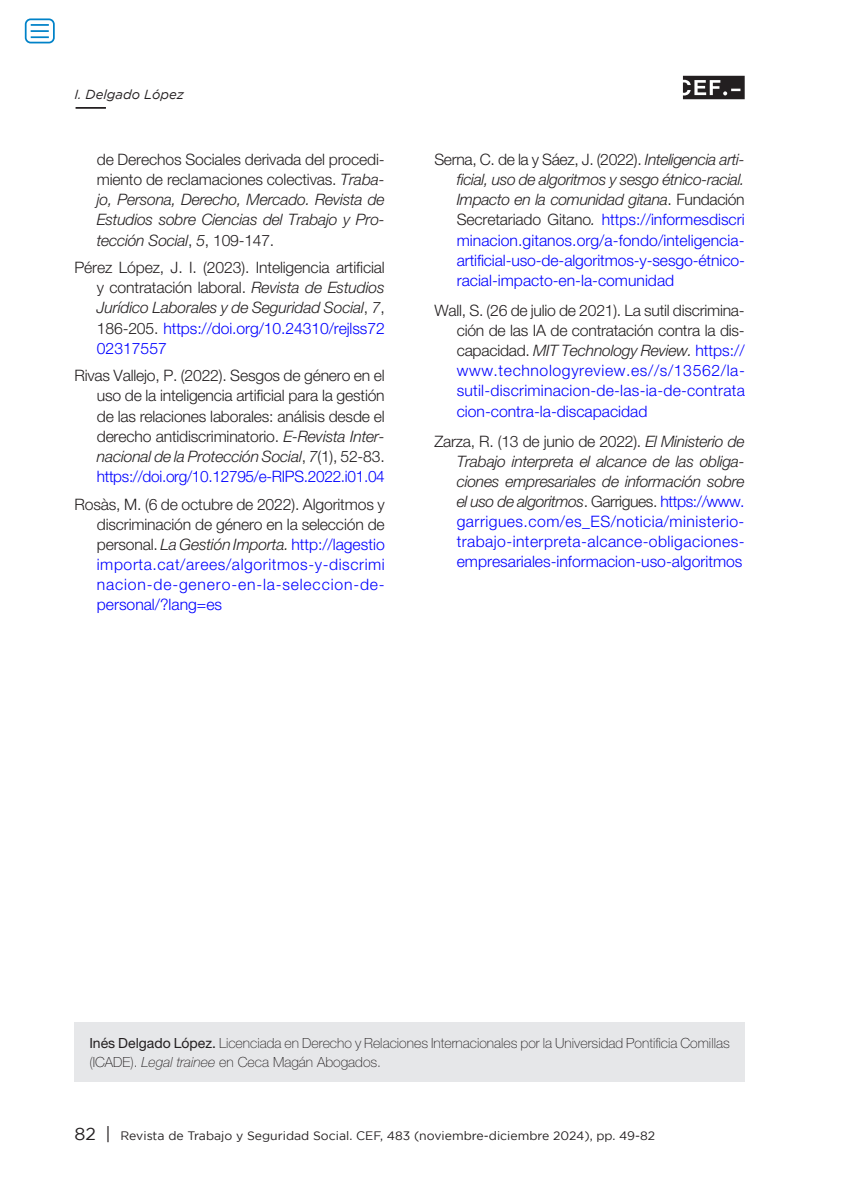
<style>
.page{position:relative;width:844px;height:1191px;background:#fff}
.page>*{position:absolute;margin:0;border:0;box-sizing:border-box;transform-origin:0 0}
.ref__bibliograficas{font:300 15.75px/20.1px "Helvetica Neue LT Std";color:#00f;text-align:justify}
.ref__bibliograficas-2{font:300 15.75px/20.1px "Helvetica Neue LT Std";letter-spacing:-.01em;color:#231f20;text-align:justify}
.ref__bibliograficas-3{font:italic 300 15.75px/20.1px "Helvetica Neue LT Std";letter-spacing:-.015em;color:#231f20;text-align:justify}
.ref__bibliograficas-4{font:100 14px/19.2px "Helvetica Neue LT Std";color:#231f20}
.t1{font:italic 13.12px "Gotham";color:#231f20}
.t2{font:12.25px "Gotham";color:#231f20}
.s1{font-style:normal}
.s2{font-style:italic}
.s3{color:#00f}
.s4{color:#231f20}
.s5{font-style:italic;color:#231f20}
.s6{font-weight:400}
.s7{font-size:17.5px}
</style>
<div class="page">
<svg style="left:682px;top:76px;width:62px;height:23px"></svg>
<hr style="left:76px;top:107px;width:30px;height:2px;background:#231f20">
<div style="left:74px;top:1022px;width:670px;height:59px;background:#e6e7e9"></div>
<div style="left:25px;top:18px;width:30px;height:25px;border:2px solid #0082c8;border-radius:5px"></div>
<svg style="left:31px;top:24px;width:18px;height:14px"></svg>
<p class="t1" style="left:74px;top:87px;width:111px">I. Delgado López</p>
<p class="ref__bibliograficas-3" style="left:97px;top:149px;width:289px"><span class="s1">de Derechos Sociales derivada del procedi&shy;miento de reclamaciones colectivas.</span> Traba&shy;jo, Persona, Derecho, Mercado. Revista de Estudios sobre Ciencias del Trabajo y Pro&shy;tección Social<span class="s1">,</span> 5<span class="s1">, 109-147.</span></p>
<p class="ref__bibliograficas-2" style="left:97px;top:257px;width:289px;text-indent:-22px">Pérez López, J. I. (2023). Inteligencia artificial y contratación laboral. <span class="s2">Revista de Estudios Jurídico Laborales y de Seguridad Social</span>, <span class="s2">7</span>, 186-205. <span class="s3">https://doi.org/10.24310/rejlss72<br>02317557</span></p>
<p class="ref__bibliograficas-2" style="left:97px;top:365px;width:289px;text-indent:-22px">Rivas Vallejo, P. (2022). Sesgos de género en el uso de la inteligencia artificial para la gestión de las relaciones laborales: análisis desde el derecho antidiscriminatorio. <span class="s2">E-Revista Inter&shy;nacional de la Protección Social</span>, <span class="s2">7</span>(1), 52-83. <span class="s3">https://doi.org/10.12795/e-RIPS.2022.i01.04</span></p>
<p class="ref__bibliograficas" style="left:97px;top:493px;width:289px;text-indent:-22px"><span class="s4">Rosàs, M. (6 de octubre de 2022). Algoritmos y discriminación de género en la selección de personal.</span> <span class="s5">La Gestión Importa.</span> http://lagestio importa.cat/arees/algoritmos-y-discrimi nacion-de-genero-en-la-seleccion-de&shy;personal/?lang=es</p>
<p class="ref__bibliograficas" style="left:456px;top:149px;width:289px;text-indent:-22px"><span class="s4">Serna, C. de la y Sáez, J. (2022).</span> <span class="s5">Inteligencia arti&shy;ficial, uso de algoritmos y sesgo étnico-racial.<br>Impacto en la comunidad gitana</span><span class="s4">. Fundación Secretariado Gitano</span><span class="s5">.</span> https://informesdiscri minacion.gitanos.org/a-fondo/inteligencia&shy;artificial-uso-de-algoritmos-y-sesgo-étnico&shy;racial-impacto-en-la-comunidad</p>
<p class="ref__bibliograficas" style="left:456px;top:300px;width:289px;text-indent:-22px"><span class="s4">Wall, S. (26 de julio de 2021). La sutil discrimina&shy;ción de las IA de contratación contra la dis&shy;capacidad.</span> <span class="s5">MIT Technology Review.</span> https:// www.technologyreview.es//s/13562/la&shy;sutil-discriminacion-de-las-ia-de-contrata cion-contra-la-discapacidad</p>
<p class="ref__bibliograficas" style="left:456px;top:430px;width:289px;text-indent:-22px"><span class="s4">Zarza, R. (13 de junio de 2022).</span> <span class="s5">El Ministerio de Trabajo interpreta el alcance de las obliga&shy;ciones empresariales de información sobre el uso de algoritmos</span><span class="s4">. Garrigues.</span> https://www. garrigues.com/es_ES/noticia/ministerio&shy;trabajo-interpreta-alcance-obligaciones&shy;empresariales-informacion-uso-algoritmos</p>
<p class="ref__bibliograficas-4" style="left:89px;top:1033px;width:641px"><span class="s6">Inés Delgado López.</span> Licenciada en Derecho y Relaciones Internacionales por la Universidad Pontificia Comillas (ICADE). <span class="s2">Legal trainee</span> en Ceca Magán Abogados.</p>
<p class="t2" style="left:74px;top:1128px;width:582px"><span class="s7">82 |</span> Revista de Trabajo y Seguridad Social. CEF, 483 (noviembre-diciembre 2024), pp. 49-82</p>
</div>
